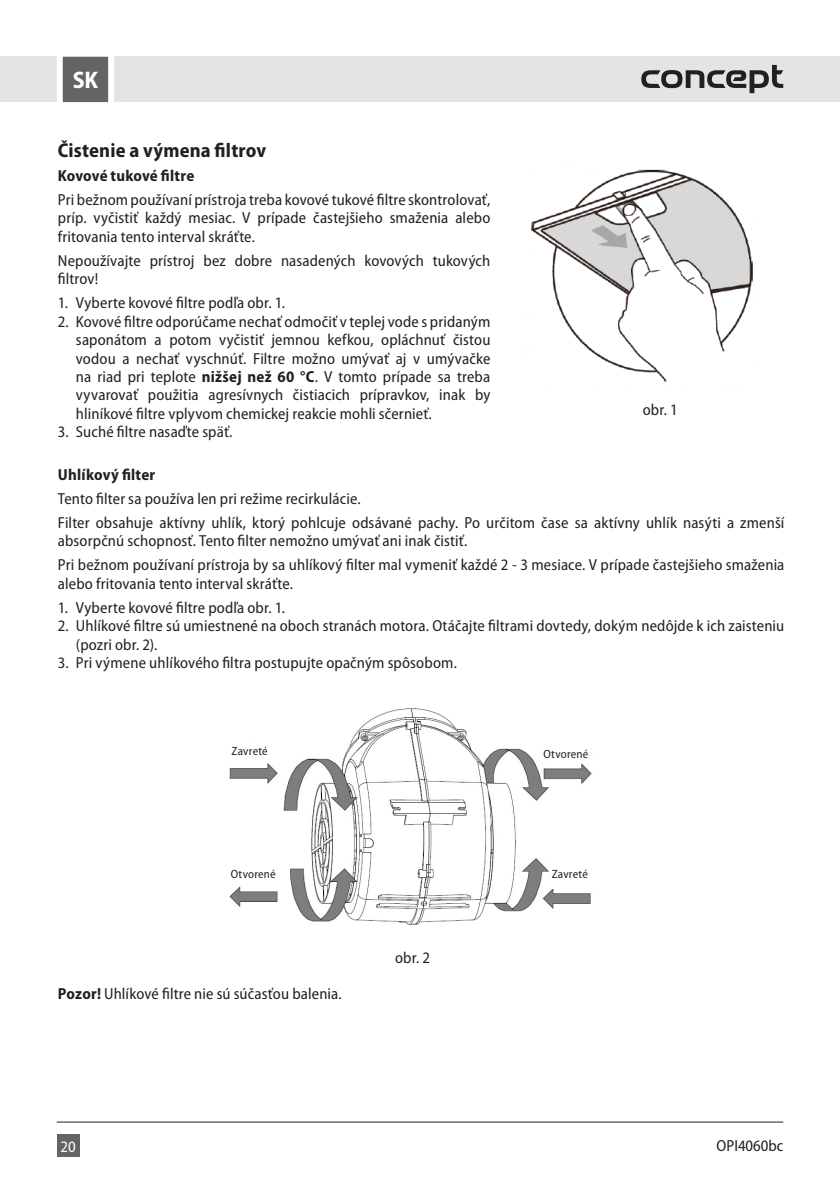
<style>
.page{position:relative;width:840px;height:1191px;background:#fff}
.page>*{position:absolute;margin:0;border:0;box-sizing:border-box;transform-origin:0 0}
.t1{font:700 semi-condensed 24px "Myriad Pro";color:#fff}
.t2{font:700 semi-condensed 20px "Myriad Pro";letter-spacing:.005em;color:#231f20}
.t3{font:semi-condensed 16px/18.4px "Myriad Pro";letter-spacing:.01em;color:#231f20}
.t4{font:700 semi-condensed 16px "Myriad Pro";letter-spacing:.01em;color:#231f20}
.t5{font:semi-condensed 16px "Myriad Pro";color:#fff}
.t6{font:semi-condensed 12px "Myriad Pro";letter-spacing:.02em;color:#231f20}
.s1{font-weight:700}
</style>
<div class="page">
<div style="left:0;top:57px;width:839px;height:45px;background:#e4e4e4"></div>
<div style="left:57px;top:1134px;width:22px;height:23px;background:#646463"></div>
<svg style="left:54px;top:56px;width:63px;height:47px;background:#909090"></svg>
<hr style="left:57px;top:1121px;width:725px;height:1px;background:#231f20">
<svg style="left:641px;top:65px;width:141px;height:28px"></svg>
<img style="left:229px;top:708px;width:363px;height:217px">
<div style="left:543px;top:741px;width:52px;height:20px;background:#fff"></div>
<div style="left:550px;top:869px;width:52px;height:19px;background:#fff"></div>
<div style="left:221px;top:741px;width:53px;height:20px;background:#fff"></div>
<div style="left:226px;top:859px;width:53px;height:19px;background:#fff"></div>
<img style="left:531px;top:169px;width:222px;height:215px">
<h1 class="t1" style="left:73px;top:67px;width:27px">SK</h1>
<p class="t2" style="left:58px;top:139px;width:210px">Čistenie a výmena filtrov</p>
<p class="t4" style="left:58px;top:166px;width:138px">Kovové tukové filtre</p>
<p class="t3" style="left:58px;top:191px;width:434px;text-align:justify">Pri bežnom používaní prístroja treba kovové tukové filtre skontrolovať, príp. vyčistiť každý mesiac. V prípade častejšieho smaženia alebo fritovania tento interval skráťte.</p>
<p class="t3" style="left:58px;top:252px;width:434px">Nepoužívajte prístroj bez dobre nasadených kovových tukových filtrov!</p>
<p class="t3" style="left:58px;top:294px;width:229px">1. Vyberte kovové filtre podľa obr. 1.</p>
<p class="t3" style="left:76px;top:312px;width:416px;text-align:justify;text-indent:-18px">2. Kovové filtre odporúčame nechať odmočiť v teplej vode s pridaným saponátom a potom vyčistiť jemnou kefkou, opláchnuť čistou vodou a nechať vyschnúť. Filtre možno umývať aj v umývačke na riad pri teplote <span class="s1">nižšej než 60 °C</span>. V tomto prípade sa treba vyvarovať použitia agresívnych čistiacich prípravkov, inak by hliníkové filtre vplyvom chemickej reakcie mohli sčernieť.</p>
<p class="t3" style="left:58px;top:423px;width:176px">3. Suché filtre nasaďte späť.</p>
<p class="t4" style="left:58px;top:465px;width:99px">Uhlíkový filter</p>
<p class="t3" style="left:58px;top:487px;width:727px;line-height:24px">Tento filter sa používa len pri režime recirkulácie.<br>Filter obsahuje aktívny uhlík, ktorý pohlcuje odsávané pachy. Po určitom čase sa aktívny uhlík nasýti a zmenší</p>
<p class="t3" style="left:58px;top:529px;width:727px;line-height:24px">absorpčnú schopnosť. Tento filter nemožno umývať ani inak čistiť.<br>Pri bežnom používaní prístroja by sa uhlíkový filter mal vymeniť každé 2 - 3 mesiace. V prípade častejšieho smaženia</p>
<p class="t3" style="left:58px;top:574px;width:236px">alebo fritovania tento interval skráťte.</p>
<p class="t3" style="left:58px;top:598px;width:229px">1. Vyberte kovové filtre podľa obr. 1.</p>
<p class="t3" style="left:76px;top:617px;width:709px;text-indent:-18px">2. Uhlíkové filtre sú umiestnené na oboch stranách motora. Otáčajte filtrami dovtedy, dokým nedôjde k ich zaisteniu (pozri obr. 2).</p>
<p class="t3" style="left:58px;top:654px;width:400px">3. Pri výmene uhlíkového filtra postupujte opačným spôsobom.</p>
<p class="t3" style="left:642px;top:400px;width:36px">obr. 1</p>
<p class="t6" style="left:231px;top:745px;width:38px">Zavreté</p>
<p class="t6" style="left:543px;top:747px;width:46px">Otvorené</p>
<p class="t6" style="left:231px;top:867px;width:46px">Otvorené</p>
<p class="t6" style="left:551px;top:867px;width:38px">Zavreté</p>
<p class="t3" style="left:58px;top:985px;width:285px"><span class="s1">Pozor!</span> Uhlíkové filtre nie sú súčasťou balenia.</p>
<p class="t3" style="left:395px;top:949px;width:36px">obr. 2</p>
<p class="t5" style="left:60px;top:1138px;width:17px">20</p>
<p class="t3" style="left:716px;top:1136px;width:68px">OPI4060bc</p>
</div>
